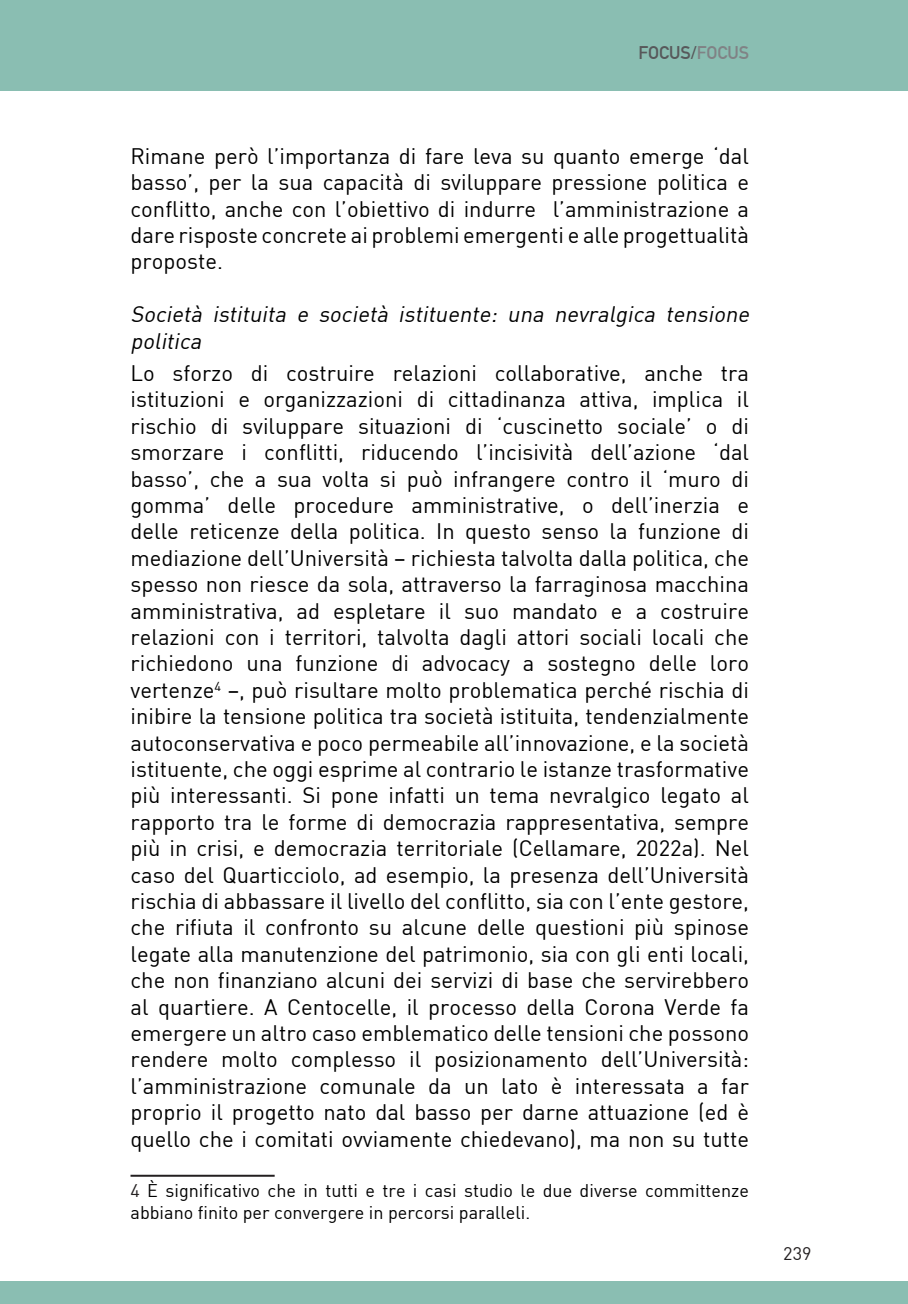
<style>
.page{position:relative;width:908px;height:1304px;background:#fff}
.page>*{position:absolute;margin:0;border:0;box-sizing:border-box;transform-origin:0 0}
.t1{font:22px/26.4px "DIN";color:#000;text-align:justify}
.t2{font:italic 22px/26.4px "DIN";color:#000}
.note{font:18px/21.6px "DIN";color:#000}
.t3{font:700 18px "DIN Alternate";color:#57585a}
.t4{font:18px "DIN";color:#231f20}
.s1{color:#808285}
.s2{color:#231f20}
</style>
<div class="page">
<div style="left:0;top:0;width:907px;height:90px;background:#8abeb2"></div>
<div style="left:0;top:1281px;width:907px;height:23px;background:#8abeb2"></div>
<hr style="left:130px;top:1175px;width:144px;height:2px;background:#231f20">
<p class="t3" style="left:638px;top:39px;width:112px">FOCUS/<span class="s1">FOCUS</span></p>
<p class="t1" style="left:130px;top:142px;width:620px">Rimane però l’importanza di fare leva su quanto emerge ‘dal basso’, per la sua capacità di sviluppare pressione politica e conflitto, anche con l’obiettivo di indurre l’amministrazione a dare risposte concrete ai problemi emergenti e alle progettualità proposte.</p>
<p class="t2" style="left:130px;top:301px;width:624px">Società istituita e società istituente: una nevralgica tensione politica</p>
<p class="t1" style="left:130px;top:359px;width:620px">Lo sforzo di costruire relazioni collaborative, anche tra istituzioni e organizzazioni di cittadinanza attiva, implica il rischio di sviluppare situazioni di ‘cuscinetto sociale’ o di smorzare i conflitti, riducendo l’incisività dell’azione ‘dal basso’, che a sua volta si può infrangere contro il ‘muro di gomma’ delle procedure amministrative, o dell’inerzia e delle reticenze della politica. In questo senso la funzione di mediazione dell’Università – richiesta talvolta dalla politica, che spesso non riesce da sola, attraverso la farraginosa macchina amministrativa, ad espletare il suo mandato e a costruire relazioni con i territori, talvolta dagli attori sociali locali che richiedono una funzione di advocacy a sostegno delle loro vertenze<sup>4</sup> –, può risultare molto problematica perché rischia di inibire la tensione politica tra società istituita, tendenzialmente autoconservativa e poco permeabile all’innovazione, e la società istituente, che oggi esprime al contrario le istanze trasformative più interessanti. Si pone infatti un tema nevralgico legato al rapporto tra le forme di democrazia rappresentativa, sempre più in crisi, e democrazia territoriale (Cellamare, 2022a). Nel caso del Quarticciolo, ad esempio, la presenza dell’Università rischia di abbassare il livello del conflitto, sia con l’ente gestore, che rifiuta il confronto su alcune delle questioni più spinose legate alla manutenzione del patrimonio, sia con gli enti locali, che non finanziano alcuni dei servizi di base che servirebbero al quartiere. A Centocelle, il processo della Corona Verde fa emergere un altro caso emblematico delle tensioni che possono rendere molto complesso il posizionamento dell’Università: l’amministrazione comunale da un lato è interessata a far proprio il progetto nato dal basso per darne attuazione (ed è quello che i comitati ovviamente chiedevano), ma non su tutte</p>
<p class="note" style="left:130px;top:1180px;width:619px"><span class="s2">4</span> È significativo che in tutti e tre i casi studio le due diverse committenze abbiano finito per convergere in percorsi paralleli.</p>
<p class="t4" style="left:783px;top:1242px;width:30px">239</p>
</div>
